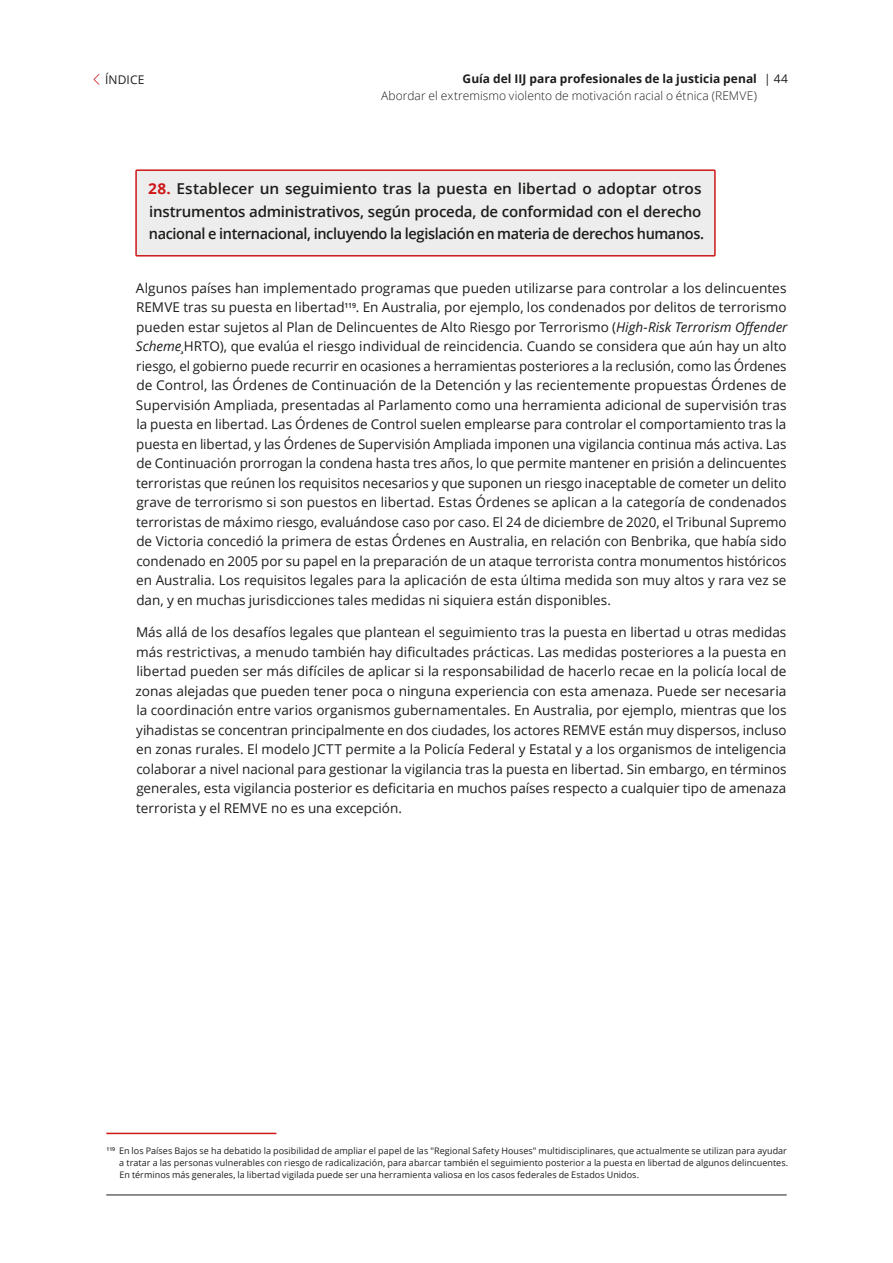
<style>
.page{position:relative;width:893px;height:1263px;background:#fff}
.page>*{position:absolute;margin:0;border:0;box-sizing:border-box;transform-origin:0 0}
.SHADED_Note{font:600 15px/22.5px "Open Sans";letter-spacing:-.015em;color:#1d1d1b}
.A__BODY_COPY_2{font:13.5px/19.5px "Open Sans";color:#1d1d1b;text-align:justify}
.t1{font:300 12px/16.5px "Open Sans";letter-spacing:.005em;color:#1d1d1b}
.t2{font:12px "Open Sans";letter-spacing:.005em;color:#1d1d1b}
.ENG_Footnote{font:9px/12px "Open Sans";letter-spacing:.005em;color:#1d1d1b}
.s1{font-weight:700}
.s2{font-weight:400}
.s3{font-weight:700;color:#cd1719}
.s4{font-style:italic}
</style>
<div class="page">
<hr style="left:106px;top:1194px;width:681px;height:1px;background:#1d1d1b">
<div style="left:136px;top:170px;width:579px;height:86px;background:#ededed"></div>
<div style="left:135px;top:169px;width:581px;height:88px;border:2px solid #cd1719"></div>
<hr style="left:106px;top:1133px;width:170px;height:1px;background:#cd1719">
<svg style="left:94px;top:74px;width:5px;height:11px"></svg>
<p class="t2" style="left:105px;top:71px;width:41px">ÍNDICE</p>
<p class="t1" style="left:381px;top:70px;width:408px;text-indent:82px"><span class="s1">Guía del IIJ para profesionales de la justicia penal</span> <span class="s2">| 44<br></span>Abordar el extremismo violento de motivación racial o étnica (REMVE)</p>
<p class="SHADED_Note" style="left:148px;top:177px;width:557px"><span class="s3">28.</span> Establecer un seguimiento tras la puesta en libertad o adoptar otros instrumentos administrativos, según proceda, de conformidad con el derecho nacional e internacional, incluyendo la legislación en materia de derechos humanos.</p>
<p class="A__BODY_COPY_2" style="left:136px;top:278px;width:653px">Algunos países han implementado programas que pueden utilizarse para controlar a los delincuentes REMVE tras su puesta en libertad<sup>119</sup>. En Australia, por ejemplo, los condenados por delitos de terrorismo pueden estar sujetos al Plan de Delincuentes de Alto Riesgo por Terrorismo (<span class="s4">High-Risk Terrorism Offender Scheme¸</span>HRTO), que evalúa el riesgo individual de reincidencia. Cuando se considera que aún hay un alto riesgo, el gobierno puede recurrir en ocasiones a herramientas posteriores a la reclusión, como las Órdenes de Control, las Órdenes de Continuación de la Detención y las recientemente propuestas Órdenes de Supervisión Ampliada, presentadas al Parlamento como una herramienta adicional de supervisión tras la puesta en libertad. Las Órdenes de Control suelen emplearse para controlar el comportamiento tras la puesta en libertad, y las Órdenes de Supervisión Ampliada imponen una vigilancia continua más activa. Las de Continuación prorrogan la condena hasta tres años, lo que permite mantener en prisión a delincuentes terroristas que reúnen los requisitos necesarios y que suponen un riesgo inaceptable de cometer un delito grave de terrorismo si son puestos en libertad. Estas Órdenes se aplican a la categoría de condenados terroristas de máximo riesgo, evaluándose caso por caso. El 24 de diciembre de 2020, el Tribunal Supremo de Victoria concedió la primera de estas Órdenes en Australia, en relación con Benbrika, que había sido condenado en 2005 por su papel en la preparación de un ataque terrorista contra monumentos históricos en Australia. Los requisitos legales para la aplicación de esta última medida son muy altos y rara vez se dan, y en muchas jurisdicciones tales medidas ni siquiera están disponibles.</p>
<p class="A__BODY_COPY_2" style="left:136px;top:622px;width:652px">Más allá de los desafíos legales que plantean el seguimiento tras la puesta en libertad u otras medidas más restrictivas, a menudo también hay dificultades prácticas. Las medidas posteriores a la puesta en libertad pueden ser más difíciles de aplicar si la responsabilidad de hacerlo recae en la policía local de zonas alejadas que pueden tener poca o ninguna experiencia con esta amenaza. Puede ser necesaria la coordinación entre varios organismos gubernamentales. En Australia, por ejemplo, mientras que los yihadistas se concentran principalmente en dos ciudades, los actores REMVE están muy dispersos, incluso en zonas rurales. El modelo JCTT permite a la Policía Federal y Estatal y a los organismos de inteligencia colaborar a nivel nacional para gestionar la vigilancia tras la puesta en libertad. Sin embargo, en términos generales, esta vigilancia posterior es deficitaria en muchos países respecto a cualquier tipo de amenaza terrorista y el REMVE no es una excepción.</p>
<p class="ENG_Footnote" style="left:119px;top:1144px;width:670px;text-indent:-13px"><sup>119</sup> En los Países Bajos se ha debatido la posibilidad de ampliar el papel de las "Regional Safety Houses" multidisciplinares, que actualmente se utilizan para ayudar a tratar a las personas vulnerables con riesgo de radicalización, para abarcar también el seguimiento posterior a la puesta en libertad de algunos delincuentes.<br>En términos más generales, la libertad vigilada puede ser una herramienta valiosa en los casos federales de Estados Unidos.</p>
</div>
